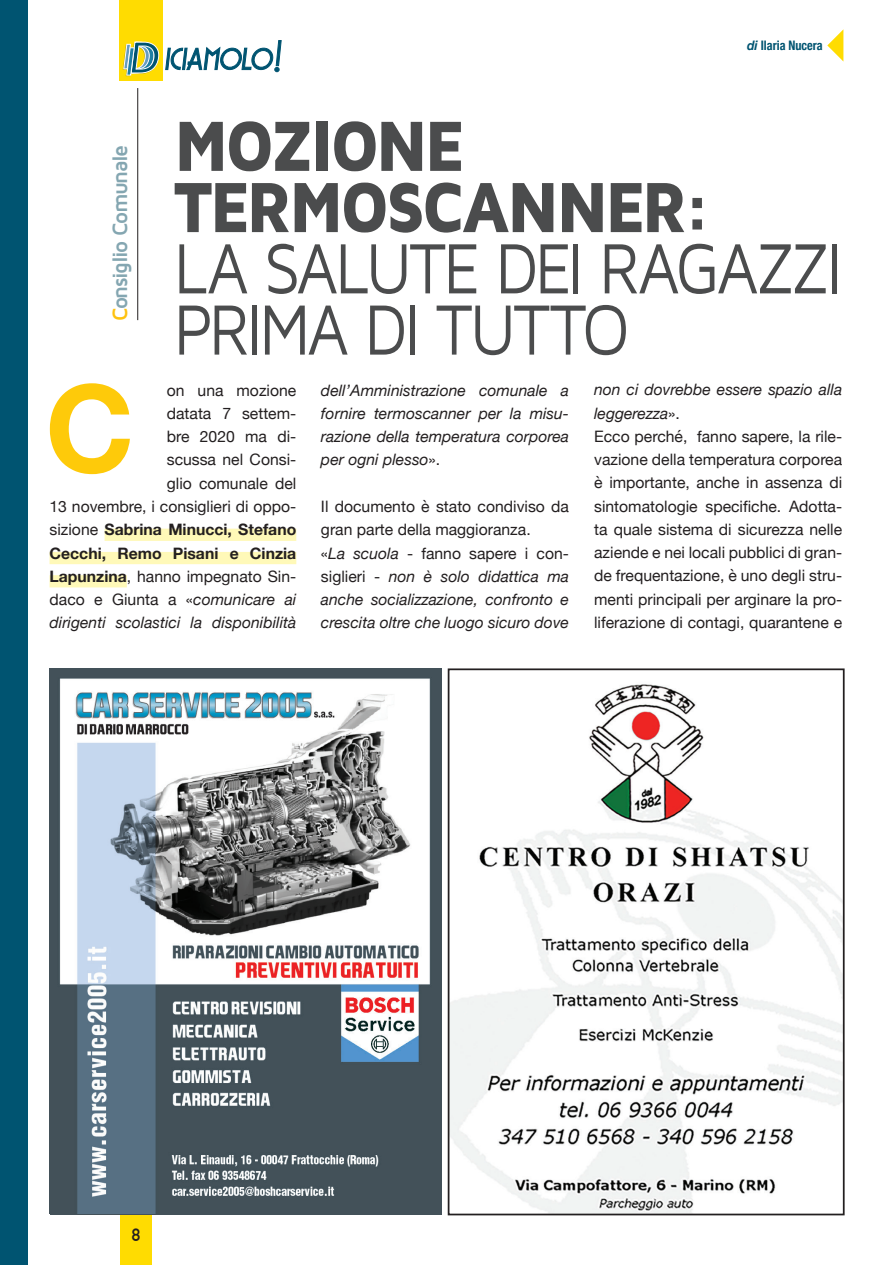
<style>
.page{position:relative;width:893px;height:1265px;background:#fff}
.page>*{position:absolute;margin:0;border:0;box-sizing:border-box;transform-origin:0 0}
.t1{font:700 121.62px "Helvetica Neue";color:#feca0a}
.t2{font:73.5px/61.2px "Maven Pro";letter-spacing:-.05em;color:#4b4c4d;scale:.88 1}
.t3{font:900 73.5px/61.2px "Maven Pro";letter-spacing:-.055em;color:#4b4c4d;scale:.9 1}
.t4{font:700 21.18px "Maven Pro";letter-spacing:-.065em;color:#84a6b1}
.t5{font:700 17.5px "DIN Alternate";color:#231f20}
.t6{font:15.75px/23.3px "Helvetica Neue";color:#231f20}
.t7{font:italic 15.75px/23.3px "Helvetica Neue";color:#231f20;text-align:justify}
.t8{font:700 condensed 13.12px "Helvetica Neue";color:#005471;scale:.93 1}
.s1{color:#fec210}
.s2{font-style:italic;font-stretch:normal}
.s3{font-weight:700}
.s4{font-style:italic}
.s5{font-style:normal}
</style>
<div class="page">
<div style="left:0;top:0;width:27px;height:1265px;background:#005471"></div>
<svg style="left:827px;top:30px;width:16px;height:31px"></svg>
<div style="left:119px;top:0;width:43px;height:81px;background:#ffdc01"></div>
<svg style="left:123px;top:40px;width:159px;height:36px"></svg>
<hr style="left:137px;top:88px;width:1px;height:232px;background:#231f20">
<div style="left:120px;top:1215px;width:31px;height:50px;background:#ffdc01"></div>
<img style="left:451px;top:684px;width:391px;height:528px">
<div style="left:448px;top:668px;width:397px;height:547px;border:2px solid #231f20"></div>
<img style="left:50px;top:668px;width:392px;height:545px">
<div style="left:105px;top:529px;width:191px;height:12px;background:#fff9b8"></div>
<div style="left:50px;top:552px;width:246px;height:12px;background:#fff9b8"></div>
<div style="left:50px;top:575px;width:77px;height:12px;background:#fff9b8"></div>
<h3 class="t4" style="left:109px;top:321px;width:178px;rotate:-90deg"><span class="s1">C</span>onsiglio Comunale</h3>
<p class="t8" style="left:747px;top:34px;width:83px"><span class="s2">di</span> Ilaria Nucera</p>
<h2 class="t3" style="left:174px;top:116px;width:599px">MOZIONE<br>TERMOSCANNER:</h2>
<h2 class="t2" style="left:174px;top:239px;width:762px">LA SALUTE DEI RAGAZZI<br>PRIMA DI TUTTO</h2>
<h1 class="t1" style="left:45px;top:333px;width:91px">C</h1>
<p class="t6" style="left:50px;top:379px;width:248px;text-align:right">on una mozione<br>datata 7 settem-<br>bre 2020 ma di-<br>scussa nel Consi-<br>glio comunale del<br>13 novembre, i consiglieri di oppo&shy;sizione <span class="s3">Sabrina Minucci, Stefano<br>Cecchi, Remo Pisani e Cinzia<br>Lapunzina</span>, hanno impegnato Sin&shy;daco e Giunta a «<span class="s4">comunicare ai dirigenti scolastici la disponibilità</span></p>
<p class="t7" style="left:321px;top:379px;width:250px">dell’Amministrazione comunale a fornire termoscanner per la misu&shy;razione della temperatura corporea per ogni plesso<span class="s5">».</span></p>
<p class="t7" style="left:321px;top:496px;width:250px;text-align:left"><span class="s5">Il documento è stato condiviso da gran parte della maggioranza.<br>«</span>La scuola <span class="s5">- fanno sapere i con&shy;siglieri -</span> non è solo didattica ma anche socializzazione, confronto e crescita oltre che luogo sicuro dove</p>
<p class="t6" style="left:594px;top:379px;width:250px"><span class="s4">non ci dovrebbe essere spazio alla leggerezza</span>».<br>Ecco perché, fanno sapere, la rile&shy;vazione della temperatura corporea è importante, anche in assenza di sintomatologie specifiche. Adotta&shy;ta quale sistema di sicurezza nelle aziende e nei locali pubblici di gran&shy;de frequentazione, è uno degli stru&shy;menti principali per arginare la pro&shy;liferazione di contagi, quarantene e</p>
<p class="t5" style="left:132px;top:1222px;width:10px">8</p>
</div>
